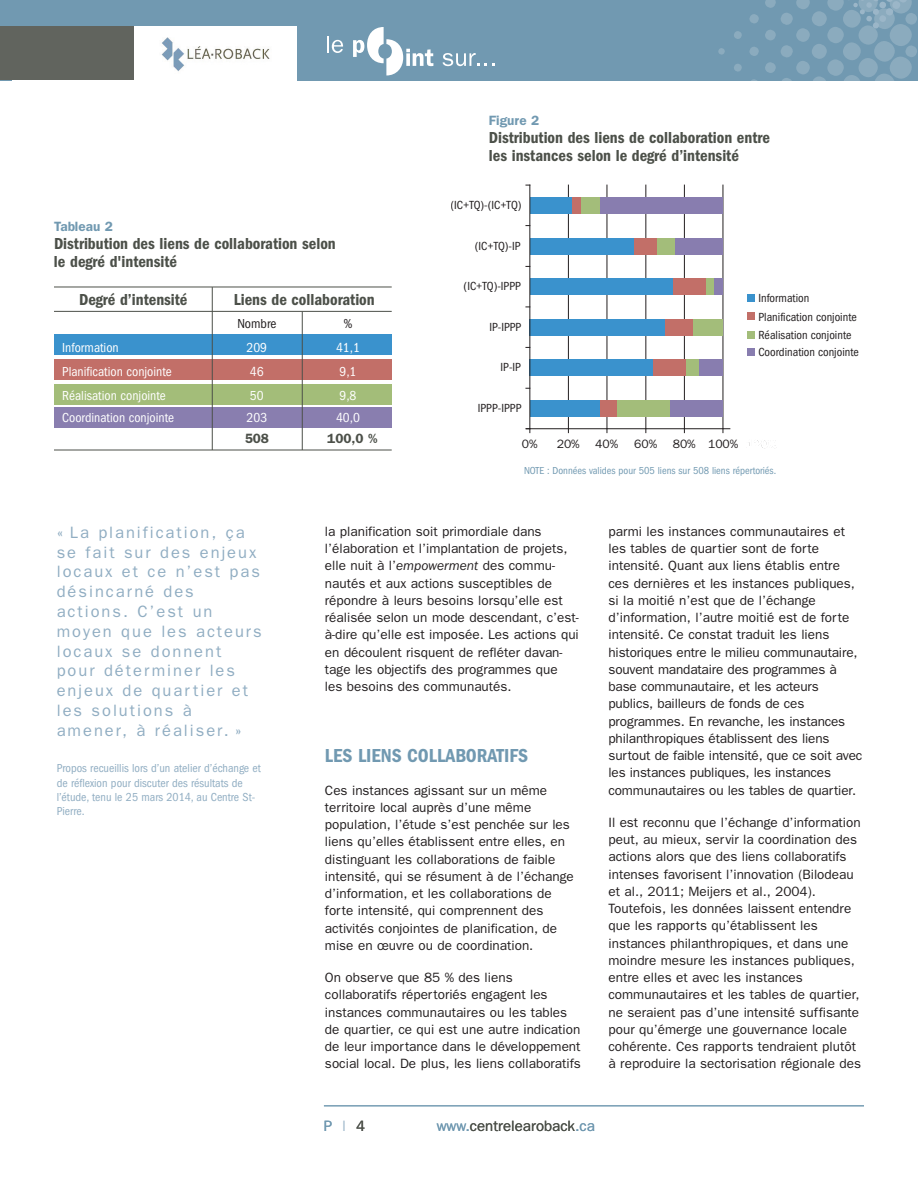
<style>
.page{position:relative;width:918px;height:1188px;background:#fff}
.page>*{position:absolute;margin:0;border:0;box-sizing:border-box;transform-origin:0 0}
.t1{font:600 condensed 19.5px "Franklin Gothic";color:#7199b1}
.t2{font:16.5px/19.8px "Franklin Gothic";letter-spacing:.12em;color:#90adc2}
.t3{font:600 condensed 16.5px/18px "Franklin Gothic";color:#4c5049}
.t4{font:15px "Franklin Gothic";color:#4c5049}
.t5{font:15px "Franklin Gothic";color:#7199b1}
.t6{font:13.5px/17.2px "Franklin Gothic";color:#231f20}
.t7{font:condensed 13.5px "Franklin Gothic";color:#fff}
.t8{font:600 13.5px "Franklin Gothic";color:#7199b1}
.t9{font:600 13.5px "Franklin Gothic";color:#4c5049}
.t10{font:condensed 13.5px "Franklin Gothic";color:#231f20}
.t11{font:condensed 12.15px/18.6px "Franklin Gothic";color:#231f20}
.t12{font:12.15px "Franklin Gothic";color:#231f20}
.t13{font:condensed 12px/14.4px "Franklin Gothic";color:#90adc2}
.t14{font:condensed 10.5px "Franklin Gothic";color:#7199b1}
.s1{font-style:italic}
.s2{color:#afc4d4}
.s3{color:#4c5049}
.s4{color:#7199b1}
</style>
<div class="page">
<hr style="left:324px;top:1105px;width:540px;height:1px;background:#7199b1">
<div style="left:0;top:0;width:918px;height:81px;background:#7199b1"></div>
<svg style="left:718px;top:48px;width:7px;height:7px"></svg>
<svg style="left:734px;top:0;width:183px;height:81px"></svg>
<div style="left:13px;top:27px;width:284px;height:54px;background:#fff"></div>
<img style="left:161px;top:37px;width:109px;height:35px">
<svg style="left:327px;top:36px;width:16px;height:17px"></svg>
<svg style="left:353px;top:27px;width:80px;height:49px"></svg>
<svg style="left:443px;top:53px;width:51px;height:13px"></svg>
<div style="left:0;top:26px;width:134px;height:53px;background:#61645e"></div>
<div style="left:54px;top:335px;width:338px;height:20px;background:#3a92cd"></div>
<div style="left:54px;top:360px;width:338px;height:20px;background:#c26f68"></div>
<div style="left:54px;top:385px;width:338px;height:20px;background:#a3bd79"></div>
<div style="left:54px;top:408px;width:338px;height:20px;background:#897eaf"></div>
<hr style="left:568px;top:185px;width:1px;height:244px;background:#231f20">
<hr style="left:607px;top:185px;width:1px;height:244px;background:#231f20">
<hr style="left:646px;top:185px;width:1px;height:244px;background:#231f20">
<hr style="left:684px;top:185px;width:1px;height:244px;background:#231f20">
<hr style="left:723px;top:185px;width:1px;height:244px;background:#231f20">
<div style="left:530px;top:401px;width:70px;height:16px;background:#3a92cd"></div>
<div style="left:530px;top:360px;width:124px;height:16px;background:#3a92cd"></div>
<div style="left:530px;top:319px;width:135px;height:16px;background:#3a92cd"></div>
<div style="left:530px;top:279px;width:143px;height:16px;background:#3a92cd"></div>
<div style="left:530px;top:238px;width:105px;height:16px;background:#3a92cd"></div>
<div style="left:530px;top:197px;width:42px;height:17px;background:#3a92cd"></div>
<div style="left:600px;top:401px;width:18px;height:16px;background:#c26f68"></div>
<div style="left:654px;top:360px;width:32px;height:16px;background:#c26f68"></div>
<div style="left:665px;top:319px;width:29px;height:16px;background:#c26f68"></div>
<div style="left:673px;top:279px;width:33px;height:16px;background:#c26f68"></div>
<div style="left:635px;top:238px;width:23px;height:16px;background:#c26f68"></div>
<div style="left:572px;top:197px;width:9px;height:17px;background:#c26f68"></div>
<div style="left:618px;top:401px;width:52px;height:16px;background:#a3bd7a"></div>
<div style="left:686px;top:360px;width:14px;height:16px;background:#a3bd7a"></div>
<div style="left:694px;top:319px;width:29px;height:16px;background:#a3bd7a"></div>
<div style="left:706px;top:279px;width:9px;height:16px;background:#a3bd7a"></div>
<div style="left:658px;top:238px;width:18px;height:16px;background:#a3bd7a"></div>
<div style="left:581px;top:197px;width:19px;height:17px;background:#a3bd7a"></div>
<div style="left:670px;top:401px;width:53px;height:16px;background:#887daf"></div>
<div style="left:700px;top:360px;width:23px;height:16px;background:#887daf"></div>
<div style="left:715px;top:279px;width:8px;height:16px;background:#887daf"></div>
<div style="left:676px;top:238px;width:47px;height:16px;background:#887daf"></div>
<div style="left:600px;top:197px;width:123px;height:17px;background:#887daf"></div>
<hr style="left:526px;top:428px;width:204px;height:1px;background:#231f20">
<hr style="left:530px;top:185px;width:1px;height:244px;background:#231f20">
<svg style="left:526px;top:428px;width:5px;height:5px"></svg>
<div style="left:747px;top:294px;width:8px;height:8px;background:#3a92cd"></div>
<div style="left:747px;top:313px;width:8px;height:7px;background:#c26f68"></div>
<div style="left:747px;top:331px;width:8px;height:8px;background:#a3bd7a"></div>
<div style="left:747px;top:348px;width:8px;height:8px;background:#887daf"></div>
<hr style="left:54px;top:287px;width:338px;height:1px;background:#4c5049">
<hr style="left:54px;top:311px;width:338px;height:1px;background:#4c5049">
<hr style="left:54px;top:450px;width:338px;height:1px;background:#4c5049">
<hr style="left:212px;top:287px;width:1px;height:163px;background:#4c5049">
<hr style="left:302px;top:311px;width:1px;height:139px;background:#4c5049">
<p class="t8" style="left:489px;top:112px;width:52px">Figure 2</p>
<p class="t3" style="left:489px;top:130px;width:283px">Distribution des liens de collaboration entre les instances selon le degré d’intensité</p>
<p class="t8" style="left:54px;top:218px;width:60px">Tableau 2</p>
<p class="t3" style="left:54px;top:236px;width:283px">Distribution des liens de collaboration selon le degré d'intensité</p>
<p class="t3" style="left:79px;top:292px;width:110px">Degré d’intensité</p>
<p class="t3" style="left:234px;top:292px;width:142px">Liens de collaboration</p>
<p class="t10" style="left:237px;top:319px;width:41px">Nombre</p>
<p class="t10" style="left:343px;top:319px;width:11px">%</p>
<p class="t7" style="left:62px;top:343px;width:58px">Information</p>
<p class="t7" style="left:247px;top:343px;width:22px">209</p>
<p class="t7" style="left:336px;top:343px;width:25px">41,1</p>
<p class="t7" style="left:62px;top:367px;width:111px">Planification conjointe</p>
<p class="t7" style="left:250px;top:367px;width:15px">46</p>
<p class="t7" style="left:339px;top:367px;width:19px">9,1</p>
<p class="t7" style="left:62px;top:391px;width:105px">Réalisation conjointe</p>
<p class="t7" style="left:250px;top:391px;width:15px">50</p>
<p class="t7" style="left:339px;top:391px;width:19px">9,8</p>
<p class="t7" style="left:62px;top:413px;width:113px">Coordination conjointe</p>
<p class="t7" style="left:247px;top:413px;width:22px">203</p>
<p class="t7" style="left:336px;top:413px;width:25px">40,0</p>
<p class="t9" style="left:245px;top:430px;width:26px">508</p>
<p class="t9" style="left:327px;top:430px;width:52px">100,0 %</p>
<p class="t11" style="left:451px;top:197px;width:73px">(IC+TQ)-(IC+TQ)</p>
<p class="t11" style="left:475px;top:237px;width:47px">(IC+TQ)-IP</p>
<p class="t11" style="left:464px;top:278px;width:59px">(IC+TQ)-IPPP</p>
<p class="t11" style="left:489px;top:319px;width:34px">IP-IPPP</p>
<p class="t11" style="left:501px;top:359px;width:22px">IP-IP</p>
<p class="t11" style="left:478px;top:400px;width:45px">IPPP-IPPP</p>
<p class="t11" style="left:758px;top:290px;width:100px">Information<br>Planification conjointe<br>Réalisation conjointe</p>
<p class="t11" style="left:758px;top:344px;width:102px">Coordination conjointe</p>
<p class="t12" style="left:522px;top:436px;width:17px">0%</p>
<p class="t12" style="left:557px;top:436px;width:25px">20%</p>
<p class="t12" style="left:595px;top:436px;width:25px">40%</p>
<p class="t12" style="left:634px;top:436px;width:25px">60%</p>
<p class="t12" style="left:673px;top:436px;width:106px">80% 100% 120%</p>
<p class="t14" style="left:524px;top:467px;width:254px">NOTE : Données valides pour 505 liens sur 508 liens répertoriés.</p>
<p class="t2" style="left:57px;top:522px;width:207px">« La planification, ça se fait sur des enjeux locaux et ce n’est pas désincarné des actions. C’est un moyen que les acteurs locaux se donnent pour déterminer les enjeux de quartier et les solutions à amener, à réaliser. »</p>
<p class="t13" style="left:57px;top:762px;width:206px">Propos recueillis lors d’un atelier d’échange et de réflexion pour discuter des résultats de l’étude, tenu le 25 mars 2014, au Centre St-Pierre.</p>
<p class="t6" style="left:325px;top:522px;width:255px">la planification soit primordiale dans l’élaboration et l’implantation de projets, elle nuit à l’<span class="s1">empowerment</span> des commu&shy;nautés et aux actions susceptibles de répondre à leurs besoins lorsqu’elle est réalisée selon un mode descendant, c’est&shy;à-dire qu’elle est imposée. Les actions qui en découlent risquent de refléter davan&shy;tage les objectifs des programmes que<br>les besoins des communautés.</p>
<h1 class="t1" style="left:325px;top:749px;width:205px">LES LIENS COLLABORATIFS</h1>
<p class="t6" style="left:325px;top:781px;width:250px">Ces instances agissant sur un même territoire local auprès d’une même population, l’étude s’est penchée sur les liens qu’elles établissent entre elles, en distinguant les collaborations de faible intensité, qui se résument à de l’échange d’information, et les collaborations de forte intensité, qui comprennent des activités conjointes de planification, de mise en œuvre ou de coordination.</p>
<p class="t6" style="left:325px;top:969px;width:257px">On observe que 85 % des liens collaboratifs répertoriés engagent les instances communautaires ou les tables de quartier, ce qui est une autre indication de leur importance dans le développement social local. De plus, les liens collaboratifs</p>
<p class="t6" style="left:608px;top:522px;width:255px">parmi les instances communautaires et les tables de quartier sont de forte intensité. Quant aux liens établis entre ces dernières et les instances publiques, si la moitié n’est que de l’échange d’information, l’autre moitié est de forte intensité. Ce constat traduit les liens historiques entre le milieu communautaire, souvent mandataire des programmes à base communautaire, et les acteurs publics, bailleurs de fonds de ces programmes. En revanche, les instances philanthropiques établissent des liens surtout de faible intensité, que ce soit avec les instances publiques, les instances communautaires ou les tables de quartier.</p>
<p class="t6" style="left:608px;top:813px;width:254px">Il est reconnu que l’échange d’information peut, au mieux, servir la coordination des actions alors que des liens collaboratifs intenses favorisent l’innovation (Bilodeau et al., 2011; Meijers et al., 2004).<br>Toutefois, les données laissent entendre que les rapports qu’établissent les instances philanthropiques, et dans une moindre mesure les instances publiques, entre elles et avec les instances communautaires et les tables de quartier, ne seraient pas d’une intensité suffisante pour qu’émerge une gouvernance locale cohérente. Ces rapports tendraient plutôt à reproduire la sectorisation régionale des</p>
<p class="t5" style="left:324px;top:1117px;width:43px">P<span class="s2">|</span><span class="s3">4</span></p>
<p class="t4" style="left:437px;top:1117px;width:160px"><span class="s4">www.</span>centrelearoback<span class="s4">.ca</span></p>
</div>
